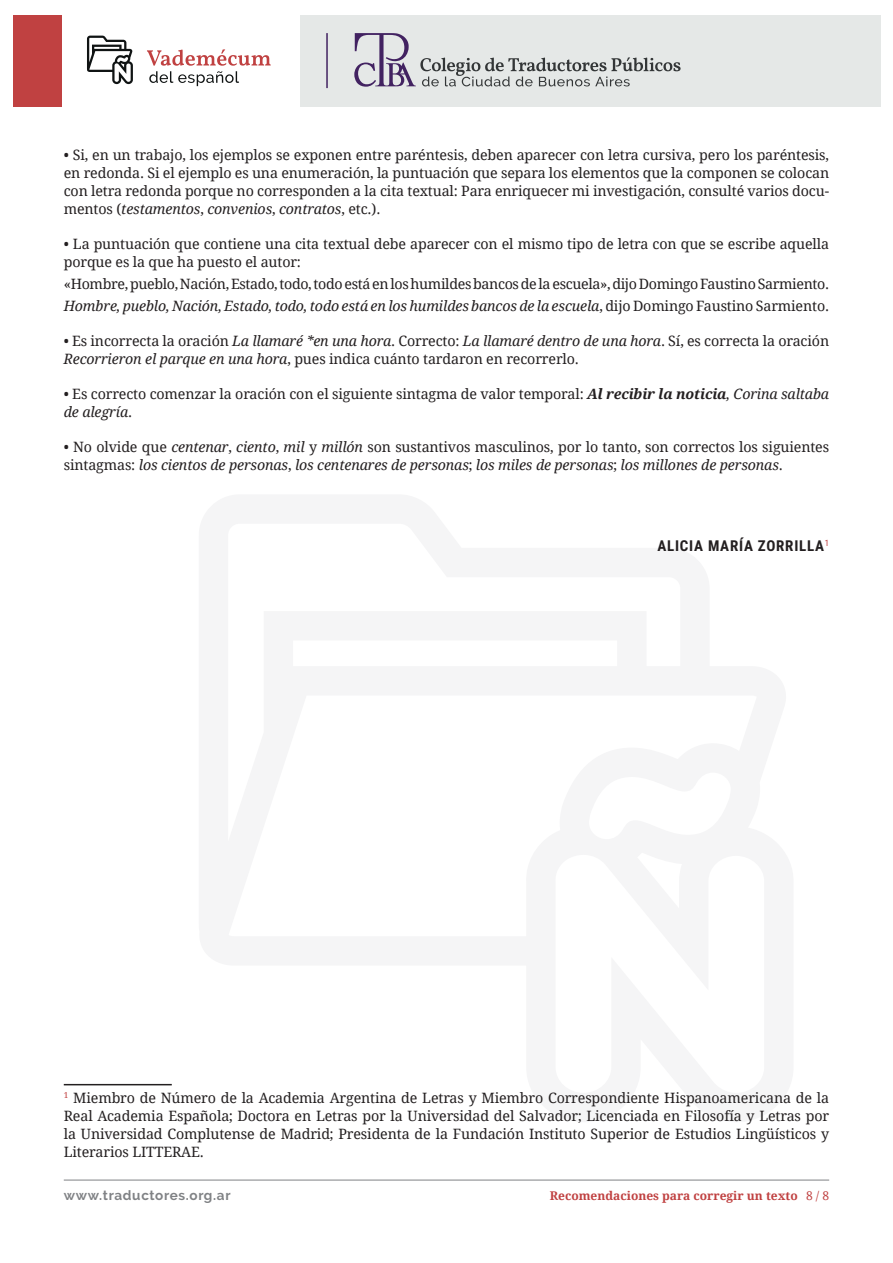
<style>
.page{position:relative;width:893px;height:1263px;background:#fff}
.page>*{position:absolute;margin:0;border:0;box-sizing:border-box;transform-origin:0 0}
.firma{font:700 15px "Roboto Condensed";letter-spacing:.05em;color:#231f20}
.t1{font:14.25px/18px "Droid Serif";letter-spacing:-.01em;color:#231f20}
.t2{font:italic 14.25px/18px "Droid Serif";letter-spacing:-.01em;color:#231f20}
.t3{font:700 13.5px "Raleway";letter-spacing:.05em;color:#808285}
.numero-de-pag{font:700 12px "Droid Serif";color:#c04141}
.t4{font:12px "Droid Serif";color:#c04141}
.s1{font-style:italic}
.s2{font-style:normal}
.s3{font-weight:700;font-style:italic}
</style>
<div class="page">
<hr style="left:64px;top:1180px;width:765px;height:1px;background:#808285">
<div style="left:300px;top:15px;width:580px;height:91px;background:#e5e8e7"></div>
<svg style="left:354px;top:33px;width:327px;height:54px"></svg>
<hr style="left:326px;top:33px;width:2px;height:55px;background:#422261">
<div style="left:13px;top:15px;width:49px;height:91px;background:#c04141"></div>
<svg style="left:87px;top:36px;width:46px;height:48px"></svg>
<svg style="left:147px;top:49px;width:124px;height:37px"></svg>
<hr style="left:64px;top:1084px;width:108px;height:1px;background:#231f20">
<p class="t1" style="left:64px;top:145px;width:767px;text-align:justify">• Si, en un trabajo, los ejemplos se exponen entre paréntesis, deben aparecer con letra cursiva, pero los paréntesis, en redonda. Si el ejemplo es una enumeración, la puntuación que separa los elementos que la componen se colocan con letra redonda porque no corresponden a la cita textual: Para enriquecer mi investigación, consulté varios docu&shy;mentos (<span class="s1">testamentos</span>, <span class="s1">convenios</span>, <span class="s1">contratos</span>, etc.).</p>
<p class="t1" style="left:64px;top:234px;width:767px">• La puntuación que contiene una cita textual debe aparecer con el mismo tipo de letra con que se escribe aquella porque es la que ha puesto el autor:</p>
<p class="t1" style="left:64px;top:275px;width:767px">«Hombre, pueblo, Nación, Estado, todo, todo está en los humildes bancos de la escuela», dijo Domingo Faustino Sarmiento.</p>
<p class="t2" style="left:64px;top:297px;width:767px">Hombre, pueblo, Nación, Estado, todo, todo está en los humildes bancos de la escuela<span class="s2">, dijo Domingo Faustino Sarmiento.</span></p>
<p class="t1" style="left:64px;top:332px;width:767px">• Es incorrecta la oración <span class="s1">La llamaré *en una hora</span>. Correcto: <span class="s1">La llamaré dentro de una hora</span>. Sí, es correcta la oración<br><span class="s1">Recorrieron el parque en una hora</span>, pues indica cuánto tardaron en recorrerlo.</p>
<p class="t1" style="left:64px;top:385px;width:767px">• Es correcto comenzar la oración con el siguiente sintagma de valor temporal: <span class="s3">Al recibir la noticia</span><span class="s1">, Corina saltaba de alegría</span>.</p>
<p class="t2" style="left:64px;top:438px;width:767px"><span class="s2">• No olvide que</span> centenar<span class="s2">,</span> ciento<span class="s2">,</span> mil <span class="s2">y</span> millón <span class="s2">son sustantivos masculinos, por lo tanto, son correctos los siguientes sintagmas:</span> los cientos de personas<span class="s2">,</span> los centenares de personas<span class="s2">;</span> los miles de personas<span class="s2">;</span> los millones de personas<span class="s2">.</span></p>
<p class="firma" style="left:657px;top:535px;width:173px">ALICIA MARÍA ZORRILLA<sup>1</sup></p>
<p class="t1" style="left:64px;top:1088px;width:767px;text-align:justify"><sup>1</sup> Miembro de Número de la Academia Argentina de Letras y Miembro Correspondiente Hispanoamericana de la Real Academia Española; Doctora en Letras por la Universidad del Salvador; Licenciada en Filosofía y Letras por la Universidad Complutense de Madrid; Presidenta de la Fundación Instituto Superior de Estudios Lingüísticos y Literarios LITTERAE.</p>
<p class="numero-de-pag" style="left:550px;top:1187px;width:249px">Recomendaciones para corregir un texto</p>
<p class="t3" style="left:64px;top:1188px;width:168px">www.traductores.org.ar</p>
<p class="t4" style="left:806px;top:1187px;width:25px">8 / 8</p>
</div>
